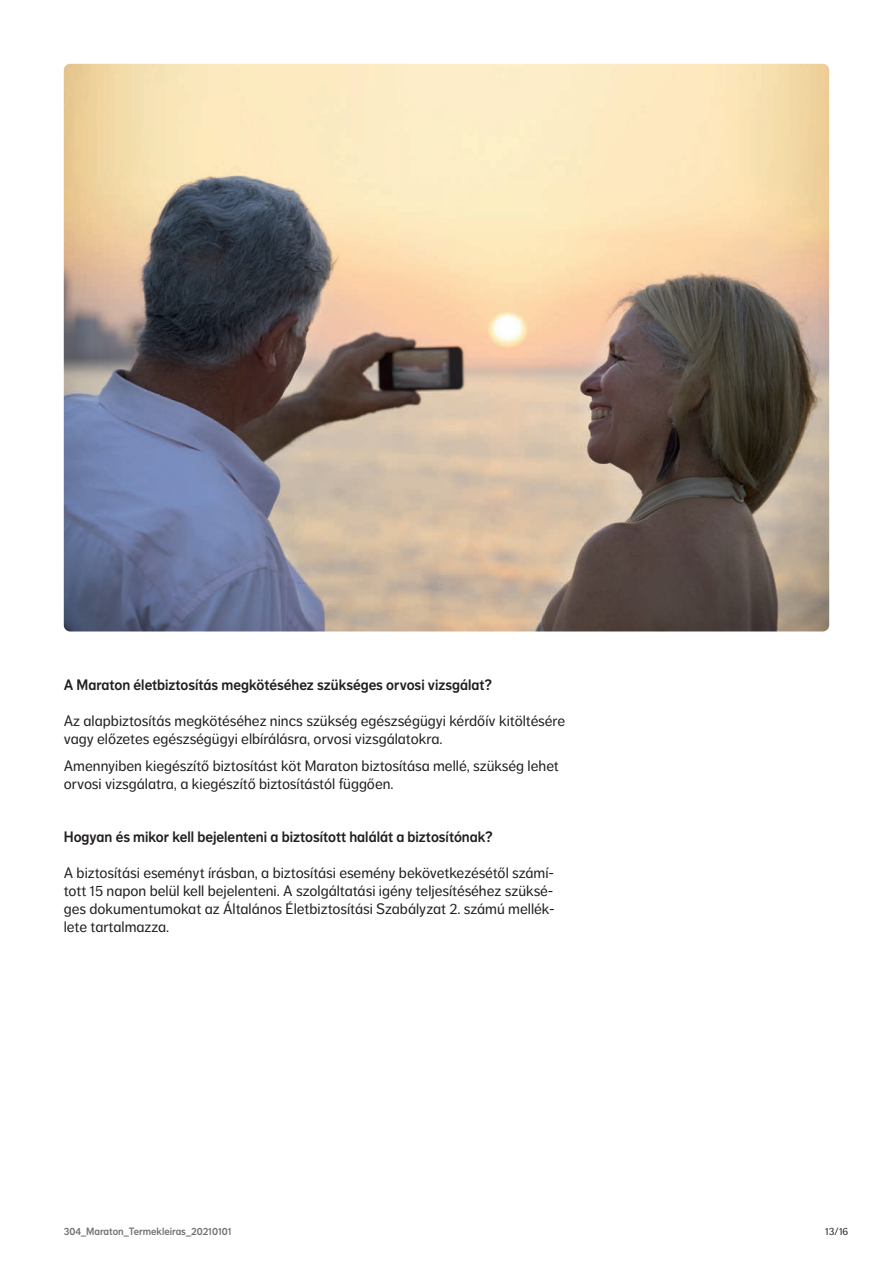
<style>
.page{position:relative;width:893px;height:1263px;background:#fff}
.page>*{position:absolute;margin:0;border:0;box-sizing:border-box;transform-origin:0 0}
.kenyerszoveg{font:15px/18px "NN Dagny Text";color:#231f20}
.kenyerszoveg-2{font:15px "NN Dagny Display";color:#231f20}
.t1{font:10.5px "NN Dagny Display";color:#737475}
.t2{font:10.5px "NN Dagny Text";color:#231f20}
</style>
<div class="page">
<img style="left:64px;top:64px;width:765px;height:567px">
<p class="kenyerszoveg-2" style="left:64px;top:676px;width:430px">A Maraton életbiztosítás megkötéséhez szükséges orvosi vizsgálat?</p>
<p class="kenyerszoveg" style="left:64px;top:712px;width:503px">Az alapbiztosítás megkötéséhez nincs szükség egészségügyi kérdőív kitöltésére vagy előzetes egészségügyi elbírálásra, orvosi vizsgálatokra.</p>
<p class="kenyerszoveg" style="left:64px;top:756px;width:497px">Amennyiben kiegészítő biztosítást köt Maraton biztosítása mellé, szükség lehet orvosi vizsgálatra, a kiegészítő biztosítástól függően.</p>
<p class="kenyerszoveg-2" style="left:64px;top:828px;width:430px">Hogyan és mikor kell bejelenteni a biztosított halálát a biztosítónak?</p>
<p class="kenyerszoveg" style="left:64px;top:863px;width:493px;text-align:justify">A biztosítási eseményt írásban, a biztosítási esemény bekövetkezésétől számí&shy;tott 15 napon belül kell bejelenteni. A szolgáltatási igény teljesítéséhez szüksé&shy;ges dokumentumokat az Általános Életbiztosítási Szabályzat 2. számú mellék&shy;lete tartalmazza.</p>
<p class="t1" style="left:64px;top:1225px;width:169px">304_Maraton_Termekleiras_20210101</p>
<p class="t2" style="left:825px;top:1225px;width:25px">13/16</p>
</div>
